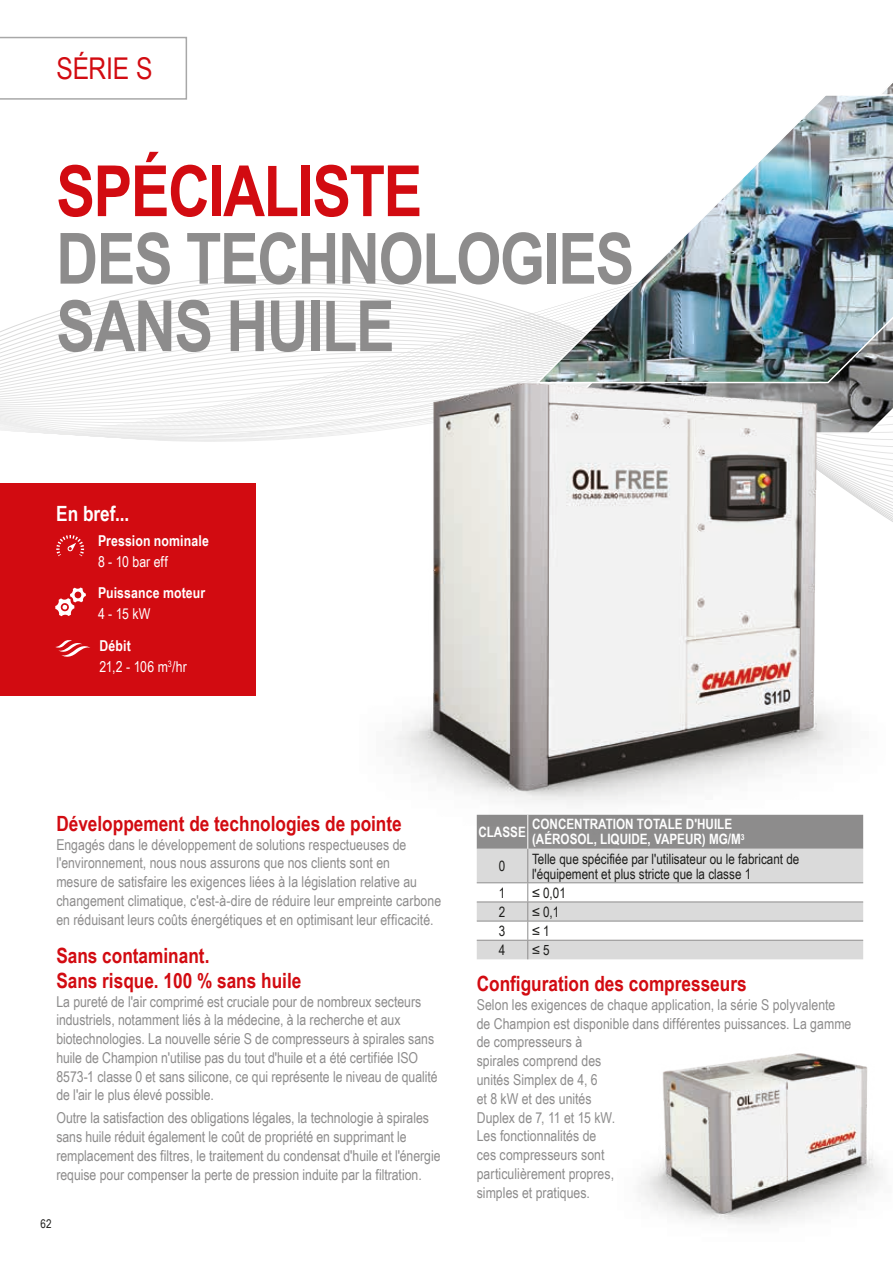
<style>
.page{position:relative;width:893px;height:1263px;background:#fff}
.page>*{position:absolute;margin:0;border:0;box-sizing:border-box;transform-origin:0 0}
.t1{font:700 70.65px/67.5px "Arial Narrow";letter-spacing:-.02em;color:#8d8c8c}
.t2{font:700 70.65px "Arial Narrow";letter-spacing:-.02em;color:#d20b11}
.t3{font:30px "Arial Narrow";letter-spacing:-.005em;color:#d20b11}
.t4{font:700 21px/25.2px "Arial Narrow";color:#d20b11}
.t5{font:700 21px "Arial Narrow";color:#fff}
.t6{font:15px/18.8px "Arial Narrow";color:#8d8c8c}
.t7{font:15px/21px "Arial Narrow";color:#fff}
.t8{font:700 15px "Arial Narrow";letter-spacing:.005em;color:#fff}
.t9{font:14.25px/15px "Arial Narrow";color:#1d1d1b}
.t10{font:700 14.25px/15px "Arial Narrow";color:#fff}
.t11{font:12px "Arial Narrow";color:#1d1d1b}
.s1{font-weight:700}
</style>
<div class="page">
<svg style="left:0;top:36px;width:534px;height:401px"></svg>
<div style="left:0;top:483px;width:255px;height:212px;background:#d20b11"></div>
<img style="left:534px;top:93px;width:359px;height:266px">
<svg style="left:56px;top:535px;width:28px;height:21px"></svg>
<svg style="left:55px;top:587px;width:31px;height:29px"></svg>
<svg style="left:55px;top:640px;width:35px;height:17px"></svg>
<svg style="left:477px;top:837px;width:386px;height:122px"></svg>
<svg style="left:0;top:37px;width:187px;height:63px"></svg>
<img style="left:639px;top:1053px;width:244px;height:171px">
<img style="left:326px;top:359px;width:567px;height:478px">
<h2 class="t3" style="left:56px;top:46px;width:98px">SÉRIE S</h2>
<h1 class="t2" style="left:56px;top:138px;width:367px">SPÉCIALISTE</h1>
<h1 class="t1" style="left:56px;top:222px;width:579px">DES TECHNOLOGIES<br>SANS HUILE</h1>
<h3 class="t5" style="left:56px;top:498px;width:75px">En bref...</h3>
<p class="t8" style="left:98px;top:529px;width:112px">Pression nominale</p>
<p class="t7" style="left:98px;top:551px;width:71px">8 - 10 bar eff</p>
<p class="t8" style="left:98px;top:582px;width:109px">Puissance moteur</p>
<p class="t7" style="left:98px;top:603px;width:54px">4 - 15 kW</p>
<p class="t7" style="left:99px;top:635px;width:89px"><span class="s1">Débit<br></span>21,2 - 106 m<sup>3</sup>/hr</p>
<h3 class="t4" style="left:56px;top:810px;width:347px">Développement de technologies de pointe</h3>
<p class="t6" style="left:56px;top:834px;width:386px">Engagés dans le développement de solutions respectueuses de l'environnement, nous nous assurons que nos clients sont en<br>mesure de satisfaire les exigences liées à la législation relative au changement climatique, c'est-à-dire de réduire leur empreinte carbone en réduisant leurs coûts énergétiques et en optimisant leur efficacité.</p>
<h3 class="t4" style="left:56px;top:942px;width:247px">Sans contaminant.<br>Sans risque. 100 % sans huile</h3>
<p class="t6" style="left:56px;top:991px;width:383px">La pureté de l'air comprimé est cruciale pour de nombreux secteurs industriels, notamment liés à la médecine, à la recherche et aux biotechnologies. La nouvelle série S de compresseurs à spirales sans huile de Champion n'utilise pas du tout d'huile et a été certifiée ISO 8573-1 classe 0 et sans silicone, ce qui représente le niveau de qualité de l'air le plus élevé possible.</p>
<p class="t6" style="left:56px;top:1108px;width:386px">Outre la satisfaction des obligations légales, la technologie à spirales sans huile réduit également le coût de propriété en supprimant le remplacement des filtres, le traitement du condensat d'huile et l'énergie requise pour compenser la perte de pression induite par la filtration.</p>
<p class="t11" style="left:40px;top:1215px;width:13px">62</p>
<p class="t10" style="left:478px;top:824px;width:49px">CLASSE</p>
<p class="t10" style="left:532px;top:816px;width:214px">CONCENTRATION TOTALE D'HUILE (AÉROSOL, LIQUIDE, VAPEUR) MG/M<sup>3</sup></p>
<p class="t9" style="left:499px;top:858px;width:8px">0</p>
<p class="t9" style="left:532px;top:850px;width:269px">Telle que spécifiée par l'utilisateur ou le fabricant de l'équipement et plus stricte que la classe 1</p>
<p class="t9" style="left:499px;top:884px;width:8px">1</p>
<p class="t9" style="left:532px;top:884px;width:35px">≤ 0,01</p>
<p class="t9" style="left:499px;top:904px;width:8px">2</p>
<p class="t9" style="left:532px;top:904px;width:29px">≤ 0,1</p>
<p class="t9" style="left:499px;top:923px;width:8px">3</p>
<p class="t9" style="left:532px;top:923px;width:19px">≤ 1</p>
<p class="t9" style="left:499px;top:942px;width:8px">4</p>
<p class="t9" style="left:532px;top:942px;width:19px">≤ 5</p>
<h3 class="t4" style="left:477px;top:970px;width:271px">Configuration des compresseurs</h3>
<p class="t6" style="left:477px;top:995px;width:376px">Selon les exigences de chaque application, la série S polyvalente de Champion est disponible dans différentes puissances. La gamme de compresseurs à<br>spirales comprend des<br>unités Simplex de 4, 6<br>et 8 kW et des unités<br>Duplex de 7, 11 et 15 kW.<br>Les fonctionnalités de<br>ces compresseurs sont<br>particulièrement propres,<br>simples et pratiques.</p>
</div>
